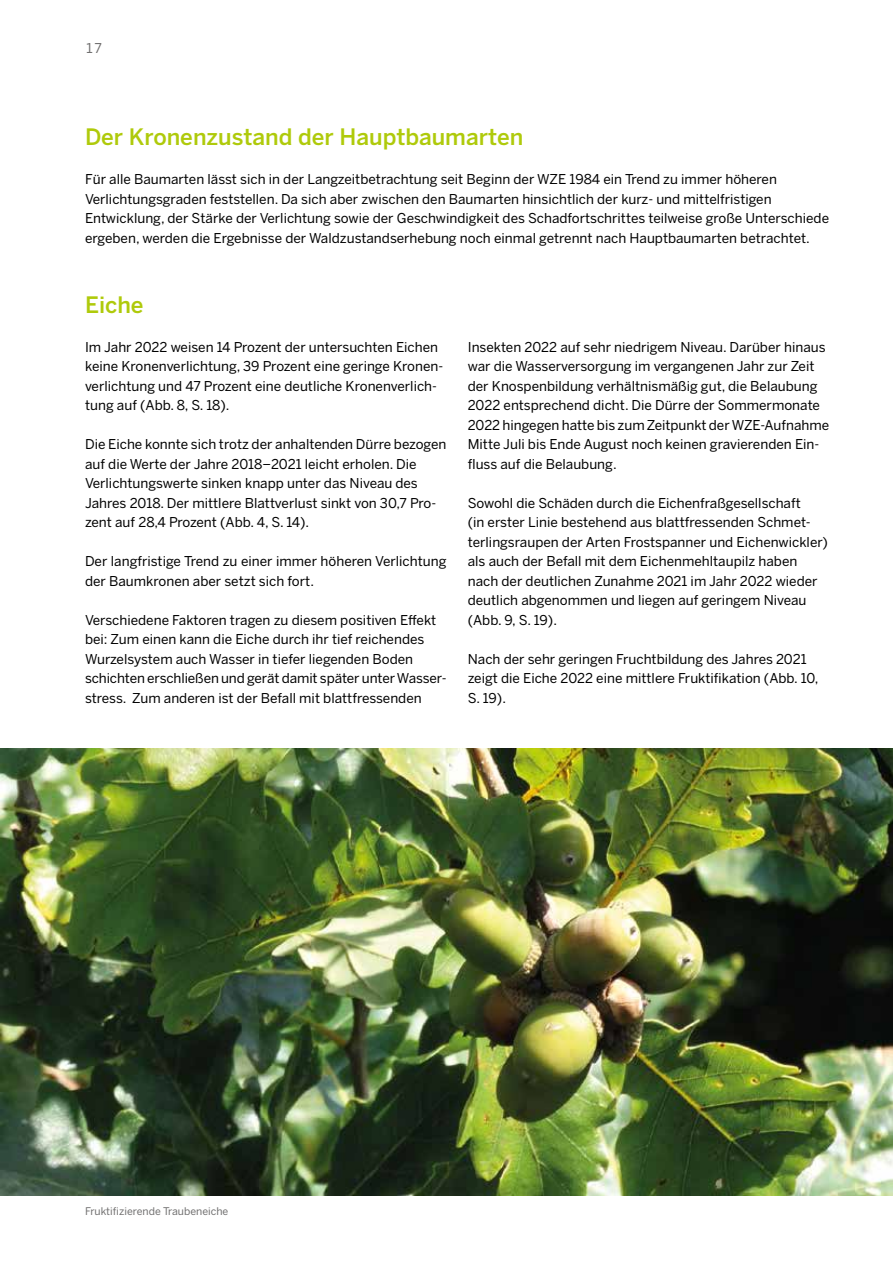
<style>
.page{position:relative;width:893px;height:1263px;background:#fff}
.page>*{position:absolute;margin:0;border:0;box-sizing:border-box;transform-origin:0 0}
.t1{font:500 22.5px "Benton Sans";color:#afca0b}
.t2{font:13.5px/19.5px "Benton Sans";color:#000}
.t3{font:13.5px "Benton Sans";color:#706f6f}
.t4{font:10.5px "Benton Sans";color:#706f6f}
</style>
<div class="page">
<img style="left:0;top:748px;width:893px;height:448px">
<p class="t3" style="left:85px;top:40px;width:19px">17</p>
<h1 class="t1" style="left:85px;top:124px;width:440px">Der Kronenzustand der Hauptbaumarten</h1>
<p class="t2" style="left:85px;top:169px;width:746px">Für alle Baumarten lässt sich in der Langzeitbetrachtung seit Beginn der WZE 1984 ein Trend zu immer höheren Verlichtungsgraden feststellen. Da sich aber zwischen den Baumarten hinsichtlich der kurz- und mittelfristigen Entwicklung, der Stärke der Verlichtung sowie der Geschwindigkeit des Schadfortschrittes teilweise große Unterschiede ergeben, werden die Ergebnisse der Waldzustandserhebung noch einmal getrennt nach Hauptbaumarten betrachtet.</p>
<h1 class="t1" style="left:85px;top:292px;width:60px">Eiche</h1>
<p class="t2" style="left:85px;top:337px;width:360px">Im Jahr 2022 weisen 14 Prozent der untersuchten Eichen keine Kronenverlichtung, 39 Prozent eine geringe Kronen&shy;verlichtung und 47 Prozent eine deutliche Kronenverlich&shy;tung auf (Abb. 8, S. 18).</p>
<p class="t2" style="left:85px;top:435px;width:363px">Die Eiche konnte sich trotz der anhaltenden Dürre bezogen auf die Werte der Jahre 2018−2021 leicht erholen. Die Verlichtungswerte sinken knapp unter das Niveau des Jahres 2018. Der mittlere Blattverlust sinkt von 30,7 Pro&shy;zent auf 28,4 Prozent (Abb. 4, S. 14).</p>
<p class="t2" style="left:85px;top:551px;width:363px">Der langfristige Trend zu einer immer höheren Verlichtung der Baumkronen aber setzt sich fort.</p>
<p class="t2" style="left:85px;top:610px;width:363px">Verschiedene Faktoren tragen zu diesem positiven Effekt bei: Zum einen kann die Eiche durch ihr tief reichendes Wurzelsystem auch Wasser in tiefer liegenden Boden schichten erschließen und gerät damit später unter Wasser&shy;stress. Zum anderen ist der Befall mit blattfressenden</p>
<p class="t2" style="left:468px;top:337px;width:363px">Insekten 2022 auf sehr niedrigem Niveau. Darüber hinaus war die Wasserversorgung im vergangenen Jahr zur Zeit der Knospenbildung verhältnismäßig gut, die Belaubung 2022 entsprechend dicht. Die Dürre der Sommermonate 2022 hingegen hatte bis zum Zeitpunkt der WZE-Aufnahme Mitte Juli bis Ende August noch keinen gravierenden Ein&shy;fluss auf die Belaubung.</p>
<p class="t2" style="left:468px;top:493px;width:362px">Sowohl die Schäden durch die Eichenfraßgesellschaft<br>(in erster Linie bestehend aus blattfressenden Schmet&shy;terlingsraupen der Arten Frostspanner und Eichenwickler) als auch der Befall mit dem Eichenmehltaupilz haben nach der deutlichen Zunahme 2021 im Jahr 2022 wieder deutlich abgenommen und liegen auf geringem Niveau (Abb. 9, S. 19).</p>
<p class="t2" style="left:468px;top:649px;width:352px">Nach der sehr geringen Fruchtbildung des Jahres 2021 zeigt die Eiche 2022 eine mittlere Fruktifikation (Abb. 10,<br>S. 19).</p>
<p class="t4" style="left:85px;top:1204px;width:145px">Fruktifizierende Traubeneiche</p>
</div>
